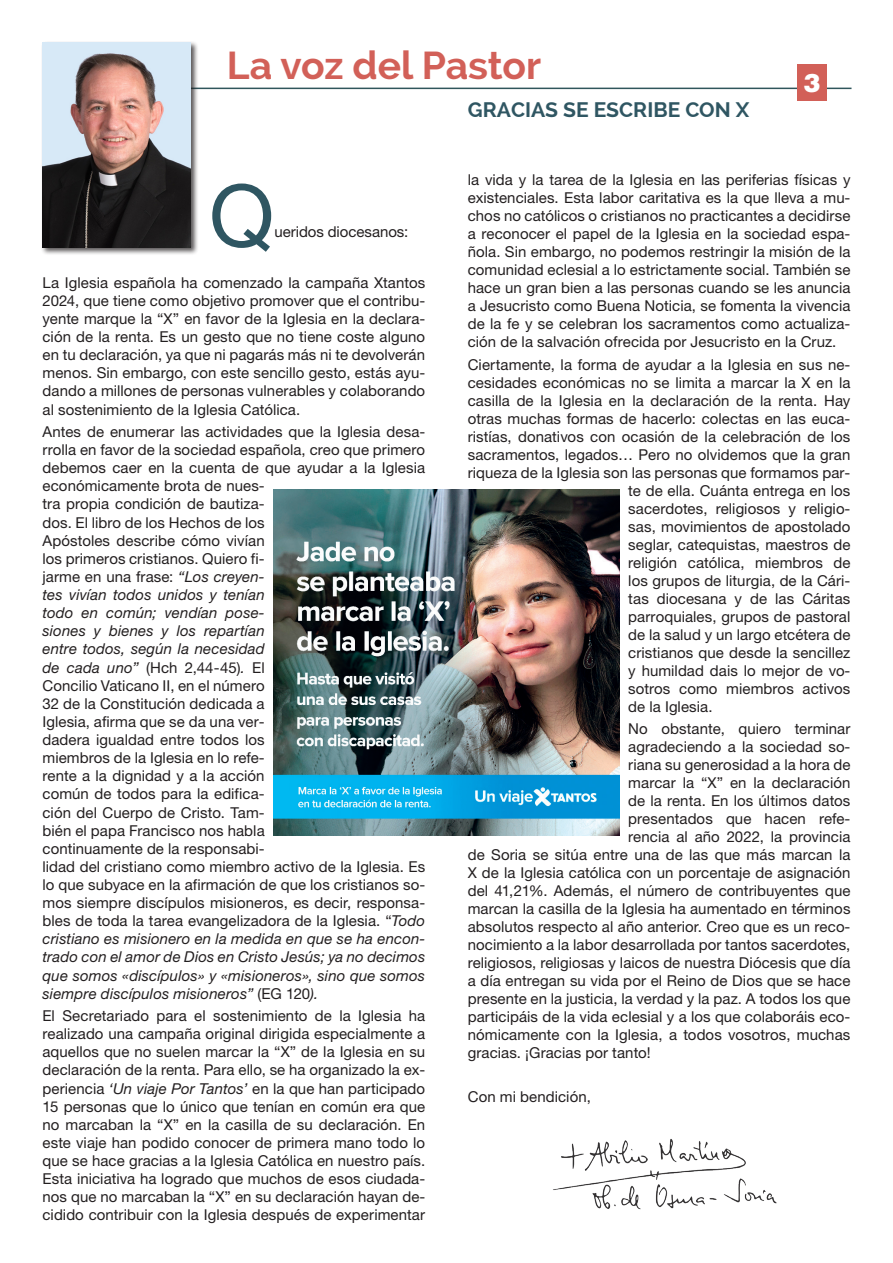
<style>
.page{position:relative;width:893px;height:1263px;background:#fff}
.page>*{position:absolute;margin:0;border:0;box-sizing:border-box;transform-origin:0 0}
.TEXTO{font:86.1px "Helvetica Neue LT Std";color:#2f5662}
.t1{font:700 39px "Raleway";color:#d26058}
.t2{font:900 25.5px "Helvetica LT Std";color:#fff}
.SUBTITULO{font:700 21px "Raleway";color:#2f5662}
.TEXTO-2{font:15px/18.1px "Helvetica Neue LT Std";letter-spacing:.005em;color:#231f20;text-align:justify}
.s1{font-style:italic}
</style>
<div class="page">
<hr style="left:43px;top:88px;width:808px;height:1px;background:#30565c">
<div style="left:797px;top:64px;width:30px;height:37px;background:#d26058"></div>
<div style="left:41px;top:41px;width:157px;height:214px;background:#231f20;opacity:.75"></div>
<img style="left:43px;top:43px;width:148px;height:205px">
<img style="left:553px;top:1139px;width:224px;height:71px">
<img style="left:273px;top:489px;width:347px;height:347px">
<p class="t1" style="left:227px;top:43px;width:316px">La voz del Pastor</p>
<p class="SUBTITULO" style="left:468px;top:98px;width:283px">GRACIAS SE ESCRIBE CON X</p>
<h3 class="t2" style="left:803px;top:66px;width:19px">3</h3>
<p class="TEXTO" style="left:209px;top:164px;width:67px">Q</p>
<p class="TEXTO-2" style="left:274px;top:223px;width:135px">ueridos diocesanos:</p>
<p class="TEXTO-2" style="left:43px;top:273px;width:384px">La Iglesia española ha comenzado la campaña Xtantos 2024, que tiene como objetivo promover que el contribu&shy;yente marque la “X” en favor de la Iglesia en la declara&shy;ción de la renta. Es un gesto que no tiene coste alguno en tu declaración, ya que ni pagarás más ni te devolverán menos. Sin embargo, con este sencillo gesto, estás ayu&shy;dando a millones de personas vulnerables y colaborando al sostenimiento de la Iglesia Católica.</p>
<p class="TEXTO-2" style="left:43px;top:422px;width:384px;text-align:left">Antes de enumerar las actividades que la Iglesia desa&shy;rrolla en favor de la sociedad española, creo que primero debemos caer en la cuenta de que ayudar a la Iglesia económicamente brota de nues-<br>tra propia condición de bautiza-<br>dos. El libro de los Hechos de los<br>Apóstoles describe cómo vivían<br>los primeros cristianos. Quiero fi-<br>jarme en una frase: <span class="s1">“Los creyen-<br>tes vivían todos unidos y tenían<br>todo en común; vendían pose-<br>siones y bienes y los repartían<br>entre todos, según la necesidad<br>de cada uno”</span> (Hch 2,44-45)<span class="s1">.</span> El<br>Concilio Vaticano II, en el número<br>32 de la Constitución dedicada a<br>Iglesia, afirma que se da una ver-<br>dadera igualdad entre todos los<br>miembros de la Iglesia en lo refe-<br>rente a la dignidad y a la acción<br>común de todos para la edifica-<br>ción del Cuerpo de Cristo. Tam-<br>bién el papa Francisco nos habla<br>continuamente de la responsabi-<br>lidad del cristiano como miembro activo de la Iglesia. Es lo que subyace en la afirmación de que los cristianos so&shy;mos siempre discípulos misioneros, es decir, responsa&shy;bles de toda la tarea evangelizadora de la Iglesia. “<span class="s1">Todo cristiano es misionero en la medida en que se ha encon&shy;trado con el amor de Dios en Cristo Jesús; ya no decimos que somos «discípulos» y «misioneros», sino que somos siempre discípulos misioneros”</span> (EG 120<span class="s1">).</span></p>
<p class="TEXTO-2" style="left:43px;top:1006px;width:384px">El Secretariado para el sostenimiento de la Iglesia ha realizado una campaña original dirigida especialmente a aquellos que no suelen marcar la “X” de la Iglesia en su declaración de la renta. Para ello, se ha organizado la ex&shy;periencia <span class="s1">‘Un viaje Por Tantos’</span> en la que han participado 15 personas que lo único que tenían en común era que no marcaban la “X” en la casilla de su declaración. En este viaje han podido conocer de primera mano todo lo que se hace gracias a la Iglesia Católica en nuestro país.<br>Esta iniciativa ha logrado que muchos de esos ciudada&shy;nos que no marcaban la “X” en su declaración hayan de&shy;cidido contribuir con la Iglesia después de experimentar</p>
<p class="TEXTO-2" style="left:468px;top:171px;width:384px">la vida y la tarea de la Iglesia en las periferias físicas y existenciales. Esta labor caritativa es la que lleva a mu&shy;chos no católicos o cristianos no practicantes a decidirse a reconocer el papel de la Iglesia en la sociedad espa&shy;ñola. Sin embargo, no podemos restringir la misión de la comunidad eclesial a lo estrictamente social. También se hace un gran bien a las personas cuando se les anuncia a Jesucristo como Buena Noticia, se fomenta la vivencia de la fe y se celebran los sacramentos como actualiza&shy;ción de la salvación ofrecida por Jesucristo en la Cruz.</p>
<p class="TEXTO-2" style="left:468px;top:355px;width:384px">Ciertamente, la forma de ayudar a la Iglesia en sus ne-</p>
<p class="TEXTO-2" style="left:468px;top:373px;width:384px">cesidades económicas no se limita a marcar la X en la</p>
<p class="TEXTO-2" style="left:468px;top:391px;width:384px">casilla de la Iglesia en la declaración de la renta. Hay</p>
<p class="TEXTO-2" style="left:468px;top:409px;width:384px">otras muchas formas de hacerlo: colectas en las euca-</p>
<p class="TEXTO-2" style="left:468px;top:427px;width:384px">ristías, donativos con ocasión de la celebración de los</p>
<p class="TEXTO-2" style="left:468px;top:445px;width:384px">sacramentos, legados… Pero no olvidemos que la gran</p>
<p class="TEXTO-2" style="left:468px;top:463px;width:384px">riqueza de la Iglesia son las personas que formamos par-</p>
<p class="TEXTO-2" style="left:628px;top:481px;width:224px">te de ella. Cuánta entrega en los</p>
<p class="TEXTO-2" style="left:628px;top:499px;width:224px">sacerdotes, religiosos y religio-</p>
<p class="TEXTO-2" style="left:628px;top:517px;width:224px">sas, movimientos de apostolado</p>
<p class="TEXTO-2" style="left:628px;top:535px;width:224px">seglar, catequistas, maestros de</p>
<p class="TEXTO-2" style="left:628px;top:553px;width:224px">religión católica, miembros de</p>
<p class="TEXTO-2" style="left:628px;top:571px;width:224px">los grupos de liturgia, de la Cári-</p>
<p class="TEXTO-2" style="left:628px;top:589px;width:224px">tas diocesana y de las Cáritas</p>
<p class="TEXTO-2" style="left:628px;top:607px;width:224px">parroquiales, grupos de pastoral</p>
<p class="TEXTO-2" style="left:628px;top:625px;width:224px">de la salud y un largo etcétera de</p>
<p class="TEXTO-2" style="left:628px;top:643px;width:224px">cristianos que desde la sencillez</p>
<p class="TEXTO-2" style="left:628px;top:661px;width:224px">y humildad dais lo mejor de vo-</p>
<p class="TEXTO-2" style="left:628px;top:679px;width:224px">sotros como miembros activos</p>
<p class="TEXTO-2" style="left:628px;top:697px;width:86px">de la Iglesia.</p>
<p class="TEXTO-2" style="left:628px;top:719px;width:224px">No obstante, quiero terminar</p>
<p class="TEXTO-2" style="left:628px;top:737px;width:224px">agradeciendo a la sociedad so-</p>
<p class="TEXTO-2" style="left:628px;top:755px;width:224px">riana su generosidad a la hora de</p>
<p class="TEXTO-2" style="left:628px;top:773px;width:224px">marcar la “X” en la declaración</p>
<p class="TEXTO-2" style="left:628px;top:791px;width:224px">de la renta. En los últimos datos</p>
<p class="TEXTO-2" style="left:628px;top:809px;width:224px">presentados que hacen refe-</p>
<p class="TEXTO-2" style="left:628px;top:827px;width:224px">rencia al año 2022, la provincia</p>
<p class="TEXTO-2" style="left:468px;top:845px;width:384px">de Soria se sitúa entre una de las que más marcan la</p>
<p class="TEXTO-2" style="left:468px;top:863px;width:384px">X de la Iglesia católica con un porcentaje de asignación</p>
<p class="TEXTO-2" style="left:468px;top:881px;width:384px">del 41,21%. Además, el número de contribuyentes que</p>
<p class="TEXTO-2" style="left:468px;top:899px;width:384px">marcan la casilla de la Iglesia ha aumentado en términos</p>
<p class="TEXTO-2" style="left:468px;top:917px;width:384px">absolutos respecto al año anterior. Creo que es un reco-</p>
<p class="TEXTO-2" style="left:468px;top:935px;width:384px">nocimiento a la labor desarrollada por tantos sacerdotes,</p>
<p class="TEXTO-2" style="left:468px;top:953px;width:384px">religiosos, religiosas y laicos de nuestra Diócesis que día</p>
<p class="TEXTO-2" style="left:468px;top:971px;width:384px">a día entregan su vida por el Reino de Dios que se hace</p>
<p class="TEXTO-2" style="left:468px;top:989px;width:384px">presente en la justicia, la verdad y la paz. A todos los que</p>
<p class="TEXTO-2" style="left:468px;top:1007px;width:384px">participáis de la vida eclesial y a los que colaboráis eco-</p>
<p class="TEXTO-2" style="left:468px;top:1025px;width:384px">nómicamente con la Iglesia, a todos vosotros, muchas</p>
<p class="TEXTO-2" style="left:468px;top:1043px;width:184px">gracias. ¡Gracias por tanto!</p>
<p class="TEXTO-2" style="left:468px;top:1088px;width:125px">Con mi bendición,</p>
</div>
